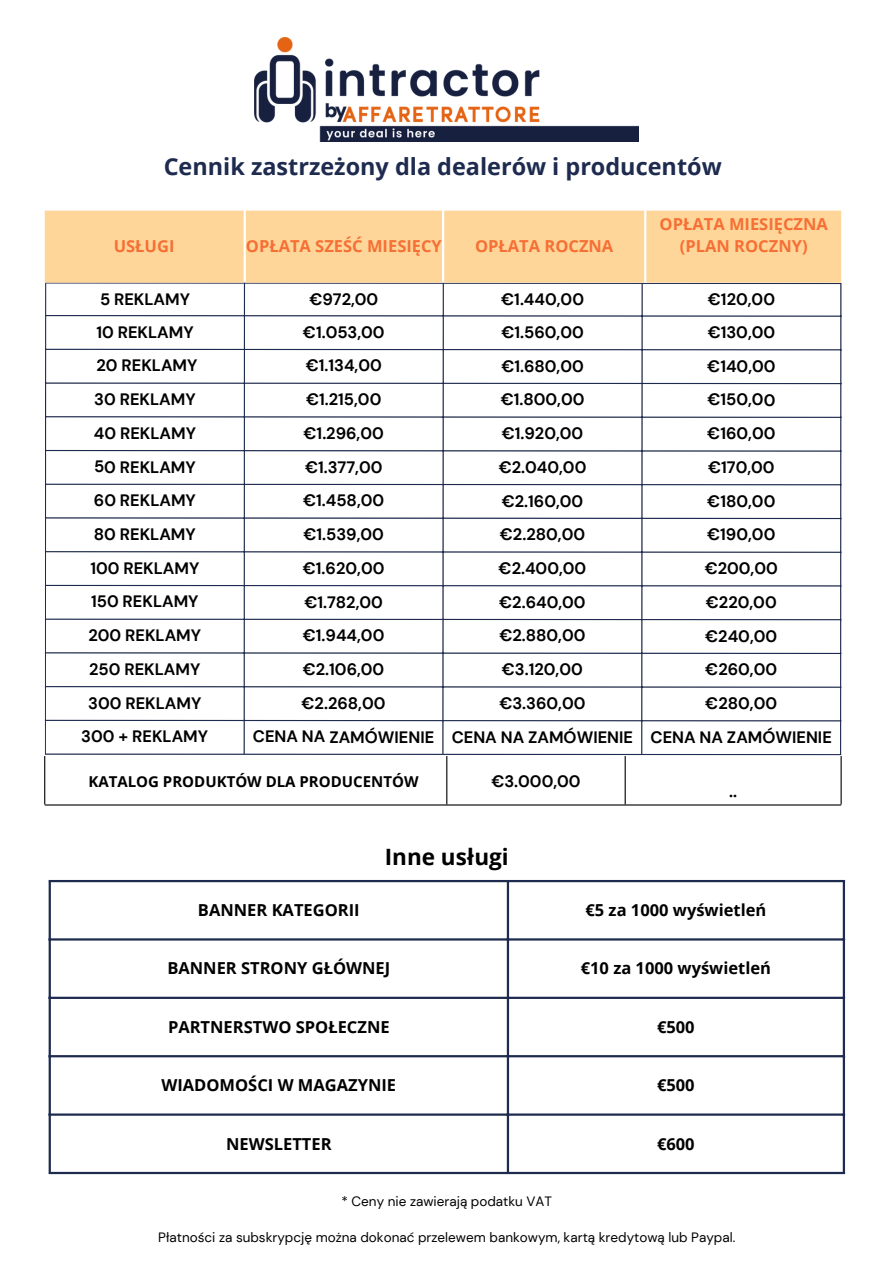
<style>
.page{position:relative;width:894px;height:1264px;background:#fff}
.page>*{position:absolute;margin:0;border:0;box-sizing:border-box;transform-origin:0 0}
.t1{font:700 23.4px "Open Sans";color:#1e2b4f}
.t2{font:700 22.5px "Open Sans";color:#000}
.t3{font:700 16.5px "DM Sans";color:#000}
.t4{font:700 16.5px "Open Sans";color:#000}
.t5{font:700 16.5px/22.5px "Open Sans";color:#f66f35;text-align:center}
.t6{font:700 15px "Open Sans";color:#000}
.t7{font:13.5px "DM Sans";color:#000}
</style>
<div class="page">
<svg style="left:45px;top:282px;width:797px;height:473px"></svg>
<div style="left:45px;top:211px;width:795px;height:72px;background:#ffd699"></div>
<img style="left:255px;top:37px;width:383px;height:105px">
<hr style="left:49px;top:882px;width:2px;height:289px;background:#1e2b4f">
<hr style="left:506px;top:882px;width:3px;height:289px;background:#1e2b4f">
<hr style="left:842px;top:882px;width:2px;height:289px;background:#1e2b4f">
<hr style="left:49px;top:880px;width:795px;height:2px;background:#1e2b4f">
<hr style="left:49px;top:938px;width:795px;height:2px;background:#1e2b4f">
<hr style="left:49px;top:996px;width:795px;height:2px;background:#1e2b4f">
<hr style="left:49px;top:1055px;width:795px;height:2px;background:#1e2b4f">
<hr style="left:49px;top:1113px;width:795px;height:2px;background:#1e2b4f">
<hr style="left:49px;top:1171px;width:795px;height:3px;background:#1e2b4f">
<hr style="left:45px;top:804px;width:795px;height:1px;background:#000">
<hr style="left:44px;top:756px;width:1px;height:48px;background:#000">
<hr style="left:624px;top:756px;width:1px;height:48px;background:#000">
<hr style="left:840px;top:756px;width:1px;height:48px;background:#000">
<hr style="left:446px;top:756px;width:1px;height:48px;background:#000">
<p class="t1" style="left:164px;top:150px;width:559px">Cennik zastrzeżony dla dealerów i producentów</p>
<p class="t5" style="left:114px;top:234px;width:62px">USŁUGI</p>
<p class="t5" style="left:246px;top:234px;width:197px">OPŁATA SZEŚĆ MIESIĘCY</p>
<p class="t5" style="left:475px;top:234px;width:140px">OPŁATA ROCZNA</p>
<p class="t5" style="left:659px;top:212px;width:170px">OPŁATA MIESIĘCZNA (PLAN ROCZNY)</p>
<p class="t3" style="left:100px;top:288px;width:92px">5 REKLAMY</p>
<h1 class="t3" style="left:309px;top:289px;width:70px">€972,00</h1>
<p class="t3" style="left:501px;top:289px;width:84px">€1.440,00</p>
<p class="t3" style="left:707px;top:289px;width:69px">€120,00</p>
<p class="t3" style="left:96px;top:321px;width:99px">10 REKLAMY</p>
<p class="t3" style="left:303px;top:321px;width:83px">€1.053,00</p>
<p class="t3" style="left:501px;top:321px;width:84px">€1.560,00</p>
<p class="t3" style="left:707px;top:321px;width:69px">€130,00</p>
<p class="t3" style="left:96px;top:355px;width:102px">20 REKLAMY</p>
<p class="t3" style="left:306px;top:355px;width:77px">€1.134,00</p>
<p class="t3" style="left:501px;top:355px;width:84px">€1.680,00</p>
<p class="t3" style="left:707px;top:355px;width:70px">€140,00</p>
<p class="t3" style="left:94px;top:388px;width:103px">30 REKLAMY</p>
<p class="t3" style="left:306px;top:389px;width:77px">€1.215,00</p>
<p class="t3" style="left:500px;top:389px;width:85px">€1.800,00</p>
<p class="t3" style="left:707px;top:389px;width:69px">€150,00</p>
<p class="t3" style="left:94px;top:422px;width:104px">40 REKLAMY</p>
<p class="t3" style="left:303px;top:422px;width:82px">€1.296,00</p>
<p class="t3" style="left:501px;top:422px;width:83px">€1.920,00</p>
<p class="t3" style="left:707px;top:423px;width:70px">€160,00</p>
<p class="t3" style="left:94px;top:456px;width:103px">50 REKLAMY</p>
<p class="t3" style="left:305px;top:456px;width:79px">€1.377,00</p>
<p class="t3" style="left:498px;top:456px;width:89px">€2.040,00</p>
<p class="t3" style="left:708px;top:456px;width:68px">€170,00</p>
<p class="t3" style="left:94px;top:490px;width:103px">60 REKLAMY</p>
<p class="t3" style="left:303px;top:490px;width:83px">€1.458,00</p>
<p class="t3" style="left:501px;top:490px;width:83px">€2.160,00</p>
<p class="t3" style="left:707px;top:490px;width:70px">€180,00</p>
<p class="t3" style="left:94px;top:523px;width:103px">80 REKLAMY</p>
<p class="t3" style="left:303px;top:523px;width:82px">€1.539,00</p>
<p class="t3" style="left:500px;top:524px;width:87px">€2.280,00</p>
<p class="t3" style="left:707px;top:524px;width:70px">€190,00</p>
<p class="t3" style="left:90px;top:557px;width:110px">100 REKLAMY</p>
<p class="t3" style="left:303px;top:557px;width:83px">€1.620,00</p>
<p class="t3" style="left:498px;top:557px;width:89px">€2.400,00</p>
<p class="t3" style="left:704px;top:557px;width:75px">€200,00</p>
<p class="t3" style="left:91px;top:591px;width:109px">150 REKLAMY</p>
<p class="t3" style="left:304px;top:591px;width:80px">€1.782,00</p>
<p class="t3" style="left:499px;top:591px;width:88px">€2.640,00</p>
<p class="t3" style="left:705px;top:591px;width:72px">€220,00</p>
<p class="t3" style="left:88px;top:625px;width:114px">200 REKLAMY</p>
<p class="t3" style="left:303px;top:625px;width:83px">€1.944,00</p>
<p class="t3" style="left:499px;top:625px;width:88px">€2.880,00</p>
<p class="t3" style="left:705px;top:625px;width:73px">€240,00</p>
<p class="t3" style="left:89px;top:658px;width:113px">250 REKLAMY</p>
<p class="t3" style="left:303px;top:658px;width:83px">€2.106,00</p>
<p class="t3" style="left:502px;top:658px;width:82px">€3.120,00</p>
<p class="t3" style="left:705px;top:659px;width:73px">€260,00</p>
<p class="t3" style="left:88px;top:692px;width:115px">300 REKLAMY</p>
<p class="t3" style="left:301px;top:692px;width:85px">€2.268,00</p>
<p class="t3" style="left:499px;top:692px;width:88px">€3.360,00</p>
<p class="t3" style="left:705px;top:692px;width:73px">€280,00</p>
<p class="t3" style="left:81px;top:726px;width:128px">300 + REKLAMY</p>
<p class="t3" style="left:253px;top:726px;width:183px">CENA NA ZAMÓWIENIE</p>
<p class="t3" style="left:451px;top:726px;width:183px">CENA NA ZAMÓWIENIE</p>
<p class="t3" style="left:650px;top:726px;width:183px">CENA NA ZAMÓWIENIE</p>
<p class="t6" style="left:88px;top:771px;width:331px">KATALOG PRODUKTÓW DLA PRODUCENTÓW</p>
<p class="t3" style="left:491px;top:770px;width:91px">€3.000,00</p>
<p class="t2" style="left:384px;top:841px;width:125px">Inne usługi</p>
<p class="t3" style="left:729px;top:780px;width:9px">..</p>
<p class="t4" style="left:198px;top:898px;width:163px">BANNER KATEGORII</p>
<h3 class="t4" style="left:585px;top:898px;width:182px">€5 za 1000 wyświetleń</h3>
<h2 class="t4" style="left:167px;top:956px;width:224px">BANNER STRONY GŁÓWNEJ</h2>
<p class="t4" style="left:580px;top:956px;width:192px">€10 za 1000 wyświetleń</p>
<h1 class="t4" style="left:168px;top:1015px;width:223px">PARTNERSTWO SPOŁECZNE</h1>
<p class="t4" style="left:657px;top:1015px;width:39px">€500</p>
<p class="t4" style="left:161px;top:1073px;width:236px">WIADOMOŚCI W MAGAZYNIE</p>
<p class="t4" style="left:657px;top:1073px;width:39px">€500</p>
<p class="t4" style="left:226px;top:1131px;width:107px">NEWSLETTER</p>
<p class="t4" style="left:657px;top:1131px;width:39px">€600</p>
<p class="t7" style="left:341px;top:1192px;width:212px">* Ceny nie zawierają podatku VAT</p>
<p class="t7" style="left:158px;top:1228px;width:578px">Płatności za subskrypcję można dokonać przelewem bankowym, kartą kredytową lub Paypal.</p>
</div>
